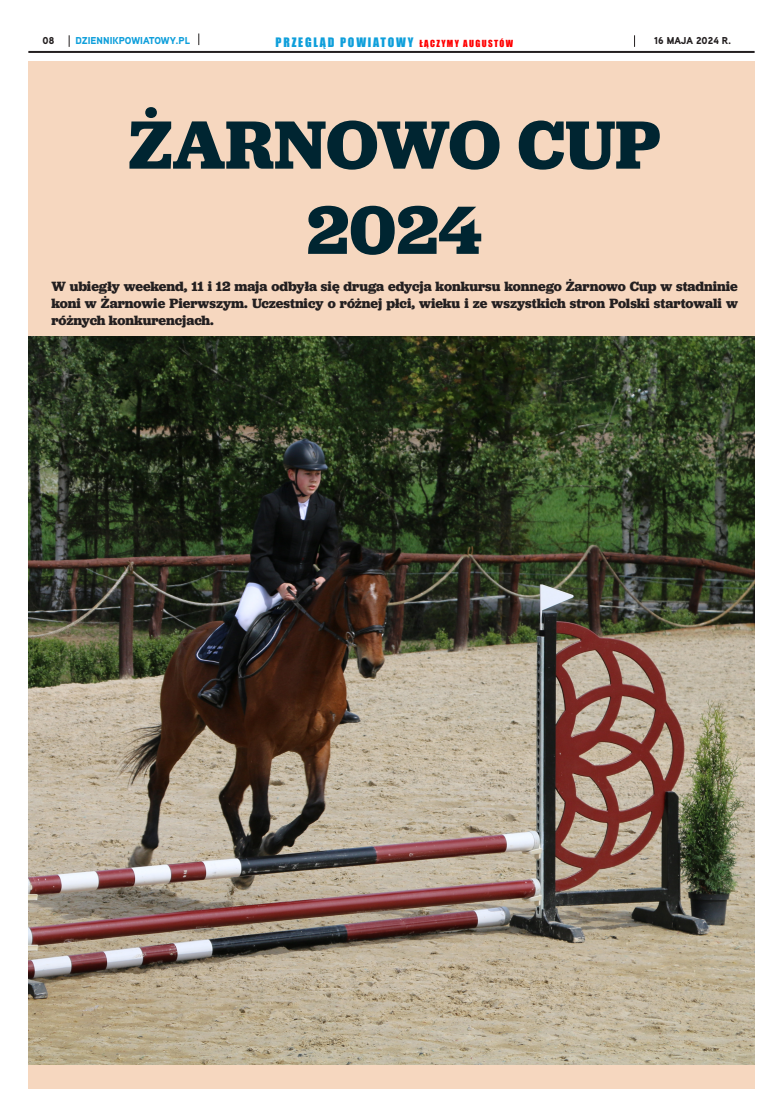
<style>
.page{position:relative;width:783px;height:1117px;background:#fff}
.page>*{position:absolute;margin:0;border:0;box-sizing:border-box;transform-origin:0 0}
.Title_full_text{font:700 71px "Jubilat";color:#002531}
.Full_text_left{font:700 14px/16.8px "Jubilat";letter-spacing:-.005em;color:#231f20;text-align:justify}
.t1{font:12px "Impact";letter-spacing:.15em;color:#0f9fdb}
.t2{font:900 10px "Aaux Next";color:#0f9fdb}
.t3{font:900 10px "Aaux Next";color:#231f20}
.s1{font-size:9px;color:#f00}
</style>
<div class="page">
<hr style="left:28px;top:51px;width:726px;height:2px;background:#231f20">
<svg style="left:69px;top:35px;width:1px;height:12px"></svg>
<svg style="left:198px;top:33px;width:1px;height:12px"></svg>
<svg style="left:634px;top:35px;width:1px;height:12px"></svg>
<div style="left:28px;top:61px;width:726px;height:1027px;background:#f6d7bf"></div>
<img style="left:28px;top:336px;width:726px;height:728px">
<p class="t3" style="left:43px;top:34px;width:13px">08</p>
<p class="t2" style="left:75px;top:34px;width:116px">DZIENNIKPOWIATOWY.PL</p>
<p class="t1" style="left:275px;top:33px;width:239px">PRZEGLĄD POWIATOWY <span class="s1">ŁĄCZYMY AUGUSTÓW</span></p>
<p class="t3" style="left:654px;top:34px;width:79px">16 MAJA 2024 R.</p>
<p class="Title_full_text" style="left:128px;top:99px;width:534px">ŻARNOWO CUP</p>
<p class="Title_full_text" style="left:306px;top:184px;width:178px">2024</p>
<p class="Full_text_left" style="left:51px;top:278px;width:687px">W ubiegły weekend, 11 i 12 maja odbyła się druga edycja konkursu konnego Żarnowo Cup w stadninie koni w Żarnowie Pierwszym. Uczestnicy o różnej płci, wieku i ze wszystkich stron Polski startowali w różnych konkurencjach.</p>
</div>
